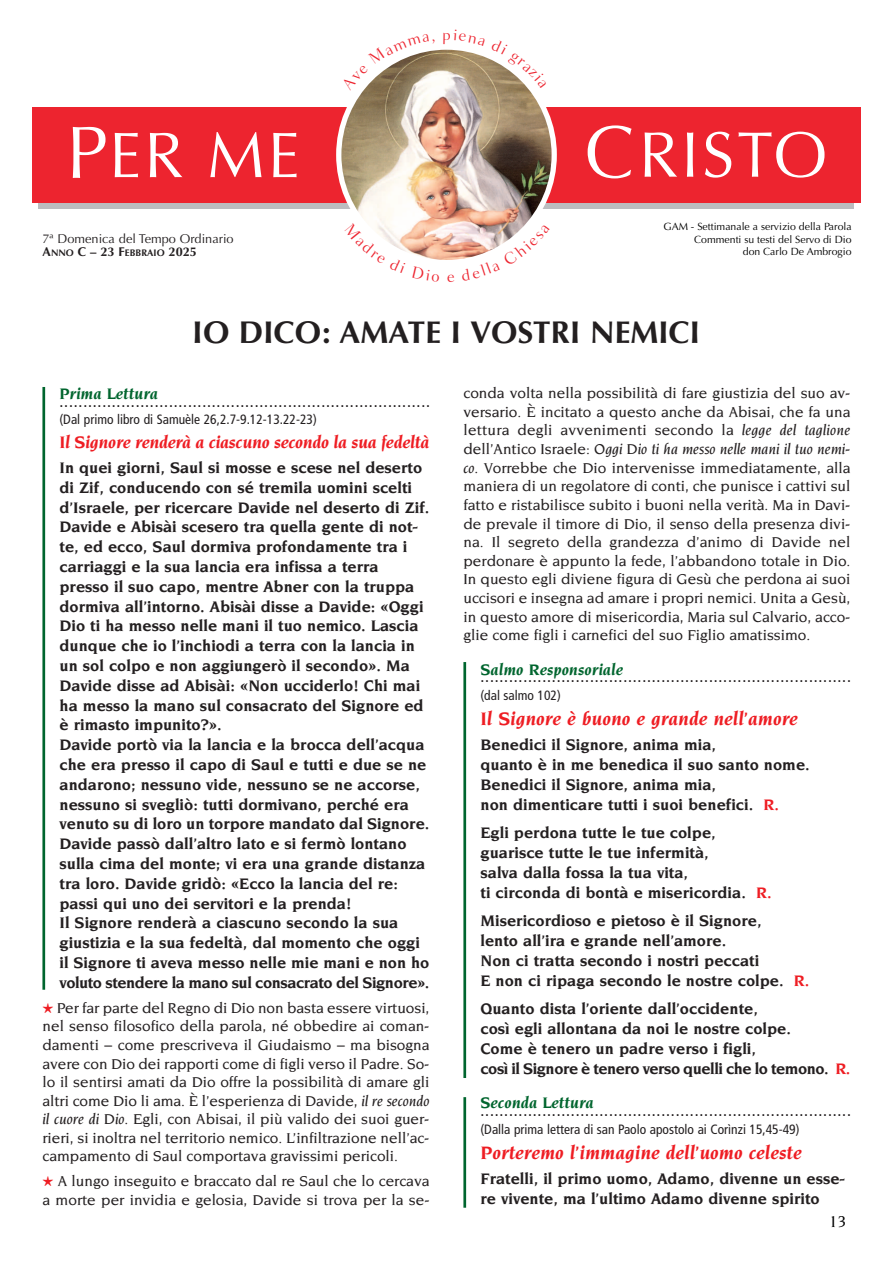
<style>
.page{position:relative;width:893px;height:1263px;background:#fff}
.page>*{position:absolute;margin:0;border:0;box-sizing:border-box;transform-origin:0 0}
.t1{font:700 31.5px "Optima";color:#231f20}
.t2{font:italic 700 19.5px "Novarese";color:#ee1d23}
.t3{font:italic 700 18px "Novarese";letter-spacing:-.015em;color:#ee1d23}
.t4{font:500 16.95px "Novarese";color:#000}
.t5{font:700 16.5px/19.8px "Novarese";color:#231f20}
.t6{font:condensed 16.5px "Frutiger";color:#231f20}
.t7{font:700 16.5px "Novarese";letter-spacing:-.03em;color:#231f20}
.t8{font:italic 700 16.5px "Novarese";color:#00652e}
.t9{font:500 15.45px/18.6px "Novarese";color:#231f20;text-align:justify}
.t10{font:condensed 13.5px "Frutiger";color:#231f20}
.t11{font:12.75px "Optima";color:#231f20}
.t12{font:700 12.75px "Optima";color:#231f20}
.t13{font:10.5px/12.6px "Optima";color:#000001;text-align:right}
.s1{font-size:9.6px}
.s2{font-family:"Monotype Sorts";font-weight:400;font-size:13.5px;color:#ee1d23}
.s3{font-style:italic}
.s4{color:#ee1d23}
</style>
<div class="page">
<div style="left:38px;top:119px;width:816px;height:90px;background:#bcbdc0"></div>
<div style="left:32px;top:107px;width:828px;height:96px;background:#ed242f"></div>
<img style="left:340px;top:50px;width:212px;height:209px">
<div style="left:336px;top:44px;width:221px;height:221px;border:5px solid #fff;border-radius:50%"></div>
<svg style="left:73px;top:127px;width:33px;height:51px"></svg>
<svg style="left:115px;top:133px;width:23px;height:44px"></svg>
<svg style="left:150px;top:133px;width:32px;height:44px"></svg>
<svg style="left:210px;top:132px;width:51px;height:45px"></svg>
<svg style="left:273px;top:133px;width:24px;height:44px"></svg>
<svg style="left:588px;top:125px;width:44px;height:53px"></svg>
<svg style="left:645px;top:132px;width:32px;height:45px"></svg>
<svg style="left:687px;top:132px;width:6px;height:45px"></svg>
<svg style="left:705px;top:132px;width:26px;height:46px"></svg>
<svg style="left:738px;top:132px;width:86px;height:46px"></svg>
<hr style="left:42px;top:387px;width:3px;height:603px;background:#00652e">
<hr style="left:463px;top:662px;width:3px;height:416px;background:#00652e">
<hr style="left:463px;top:1097px;width:3px;height:111px;background:#00652e">
<svg style="left:341px;top:45px;width:94px;height:45px"></svg>
<svg style="left:443px;top:44px;width:22px;height:2px"></svg>
<svg style="left:491px;top:50px;width:56px;height:38px"></svg>
<svg style="left:344px;top:222px;width:62px;height:37px"></svg>
<svg style="left:461px;top:224px;width:89px;height:40px"></svg>
<p class="t11" style="left:43px;top:232px;width:193px">7ª Domenica del Tempo Ordinario</p>
<p class="t12" style="left:43px;top:246px;width:156px">A<span class="s1">NNO</span> C – 23 F<span class="s1">EBBRAIO</span> 2025</p>
<p class="t13" style="left:663px;top:221px;width:190px">GAM - Settimanale a servizio della Parola<br>Commenti su testi del Servo di Dio<br>don Carlo De Ambrogio</p>
<p class="t1" style="left:193px;top:319px;width:509px">IO DICO: AMATE I VOSTRI NEMICI</p>
<p class="t8" style="left:60px;top:387px;width:100px">Prima Lettura</p>
<p class="t6" style="left:60px;top:394px;width:372px">..............................................................................</p>
<p class="t10" style="left:60px;top:414px;width:259px">(Dal primo libro di Samuèle 26,2.7-9.12-13.22-23)</p>
<p class="t3" style="left:60px;top:435px;width:371px">Il Signore renderà a ciascuno secondo la sua fedeltà</p>
<p class="t5" style="left:60px;top:459px;width:364px">In quei giorni, Saul si mosse e scese nel deserto di Zif, conducendo con sé tremila uomini scelti</p>
<p class="t5" style="left:60px;top:498px;width:371px">d’Israele, per ricercare Davide nel deserto di Zif.</p>
<p class="t5" style="left:60px;top:518px;width:360px">Davide e Abisài scesero tra quella gente di not&shy;te, ed ecco, Saul dormiva profondamente tra i carriaggi e la sua lancia era infissa a terra</p>
<p class="t5" style="left:60px;top:577px;width:366px">presso il suo capo, mentre Abner con la truppa dormiva all’intorno. Abisài disse a Davide: «Oggi Dio ti ha messo nelle mani il tuo nemico. Lascia dunque che io l’inchiodi a terra con la lancia in un sol colpo e non aggiungerò il secondo». Ma Davide disse ad Abisài: «Non ucciderlo! Chi mai ha messo la mano sul consacrato del Signore ed è rimasto impunito?».</p>
<p class="t5" style="left:60px;top:736px;width:368px">Davide portò via la lancia e la brocca dell’acqua che era presso il capo di Saul e tutti e due se ne andarono; nessuno vide, nessuno se ne accorse, nessuno si svegliò: tutti dormivano, perché era</p>
<p class="t5" style="left:60px;top:815px;width:371px">venuto su di loro un torpore mandato dal Signore.</p>
<p class="t5" style="left:60px;top:835px;width:367px">Davide passò dall’altro lato e si fermò lontano sulla cima del monte; vi era una grande distanza tra loro. Davide gridò: «Ecco la lancia del re: passi qui uno dei servitori e la prenda!</p>
<p class="t5" style="left:60px;top:914px;width:362px">Il Signore renderà a ciascuno secondo la sua giustizia e la sua fedeltà, dal momento che oggi</p>
<p class="t5" style="left:60px;top:954px;width:371px">il Signore ti aveva messo nelle mie mani e non ho</p>
<p class="t7" style="left:60px;top:975px;width:371px">voluto stendere la mano sul consacrato del Signore».</p>
<p class="t9" style="left:43px;top:999px;width:388px"><span class="s2">H</span> Per far parte del Regno di Dio non basta essere virtuosi, nel senso filosofico della parola, né obbedire ai coman&shy;damenti – come prescriveva il Giudaismo – ma bisogna avere con Dio dei rapporti come di figli verso il Padre. So&shy;lo il sentirsi amati da Dio offre la possibilità di amare gli altri come Dio li ama. È l’esperienza di Davide, <span class="s3">il re secondo il cuore di Dio.</span> Egli, con Abisai, il più valido dei suoi guer&shy;rieri, si inoltra nel territorio nemico. L’infiltrazione nell’ac&shy;campamento di Saul comportava gravissimi pericoli.</p>
<p class="t9" style="left:43px;top:1173px;width:388px"><span class="s2">H</span> A lungo inseguito e braccato dal re Saul che lo cercava a morte per invidia e gelosia, Davide si trova per la se-</p>
<p class="t9" style="left:463px;top:385px;width:388px">conda volta nella possibilità di fare giustizia del suo av&shy;versario. È incitato a questo anche da Abisai, che fa una lettura degli avvenimenti secondo la <span class="s3">legge del taglione </span>dell’Antico Israele: <span class="s3">Oggi Dio ti ha messo nelle mani il tuo nemi&shy;co.</span> Vorrebbe che Dio intervenisse immediatamente, alla maniera di un regolatore di conti, che punisce i cattivi sul fatto e ristabilisce subito i buoni nella verità. Ma in Davi&shy;de prevale il timore di Dio, il senso della presenza divi&shy;na. Il segreto della grandezza d’animo di Davide nel perdonare è appunto la fede, l’abbandono totale in Dio.<br>In questo egli diviene figura di Gesù che perdona ai suoi uccisori e insegna ad amare i propri nemici. Unita a Gesù, in questo amore di misericordia, Maria sul Calvario, acco&shy;glie come figli i carnefici del suo Figlio amatissimo.</p>
<p class="t8" style="left:480px;top:662px;width:144px">Salmo Responsoriale</p>
<p class="t6" style="left:480px;top:670px;width:372px">..............................................................................</p>
<p class="t10" style="left:480px;top:690px;width:82px">(dal salmo 102)</p>
<p class="t2" style="left:480px;top:710px;width:319px">Il Signore è buono e grande nell’amore</p>
<p class="t5" style="left:480px;top:736px;width:237px">Benedici il Signore, anima mia,</p>
<p class="t5" style="left:480px;top:756px;width:331px">quanto è in me benedica il suo santo nome.</p>
<p class="t5" style="left:480px;top:776px;width:237px">Benedici il Signore, anima mia,</p>
<p class="t5" style="left:480px;top:796px;width:300px">non dimenticare tutti i suoi benefici. <span class="s4">R.</span></p>
<p class="t5" style="left:480px;top:824px;width:237px">Egli perdona tutte le tue colpe,</p>
<p class="t5" style="left:480px;top:844px;width:230px">guarisce tutte le tue infermità,</p>
<p class="t5" style="left:480px;top:864px;width:209px">salva dalla fossa la tua vita,</p>
<p class="t5" style="left:480px;top:884px;width:293px">ti circonda di bontà e misericordia. <span class="s4">R.</span></p>
<p class="t5" style="left:480px;top:912px;width:283px">Misericordioso e pietoso è il Signore,</p>
<p class="t5" style="left:480px;top:932px;width:247px">lento all’ira e grande nell’amore.</p>
<p class="t5" style="left:480px;top:952px;width:280px">Non ci tratta secondo i nostri peccati</p>
<p class="t5" style="left:480px;top:972px;width:330px">E non ci ripaga secondo le nostre colpe. <span class="s4">R.</span></p>
<p class="t5" style="left:480px;top:1000px;width:279px">Quanto dista l’oriente dall’occidente,</p>
<p class="t5" style="left:480px;top:1020px;width:312px">così egli allontana da noi le nostre colpe.</p>
<p class="t5" style="left:480px;top:1040px;width:277px">Come è tenero un padre verso i figli,</p>
<p class="t7" style="left:480px;top:1062px;width:371px">così il Signore è tenero verso quelli che lo temono. <span class="s4">R.</span></p>
<p class="t8" style="left:480px;top:1096px;width:115px">Seconda Lettura</p>
<p class="t6" style="left:480px;top:1104px;width:372px">..............................................................................</p>
<p class="t10" style="left:480px;top:1123px;width:320px">(Dalla prima lettera di san Paolo apostolo ai Corìnzi 15,45-49)</p>
<p class="t2" style="left:480px;top:1144px;width:323px">Porteremo l’immagine dell’uomo celeste</p>
<p class="t5" style="left:480px;top:1170px;width:366px">Fratelli, il primo uomo, Adamo, divenne un esse&shy;re vivente, ma l’ultimo Adamo divenne spirito</p>
<p class="t4" style="left:829px;top:1215px;width:18px">13</p>
</div>
